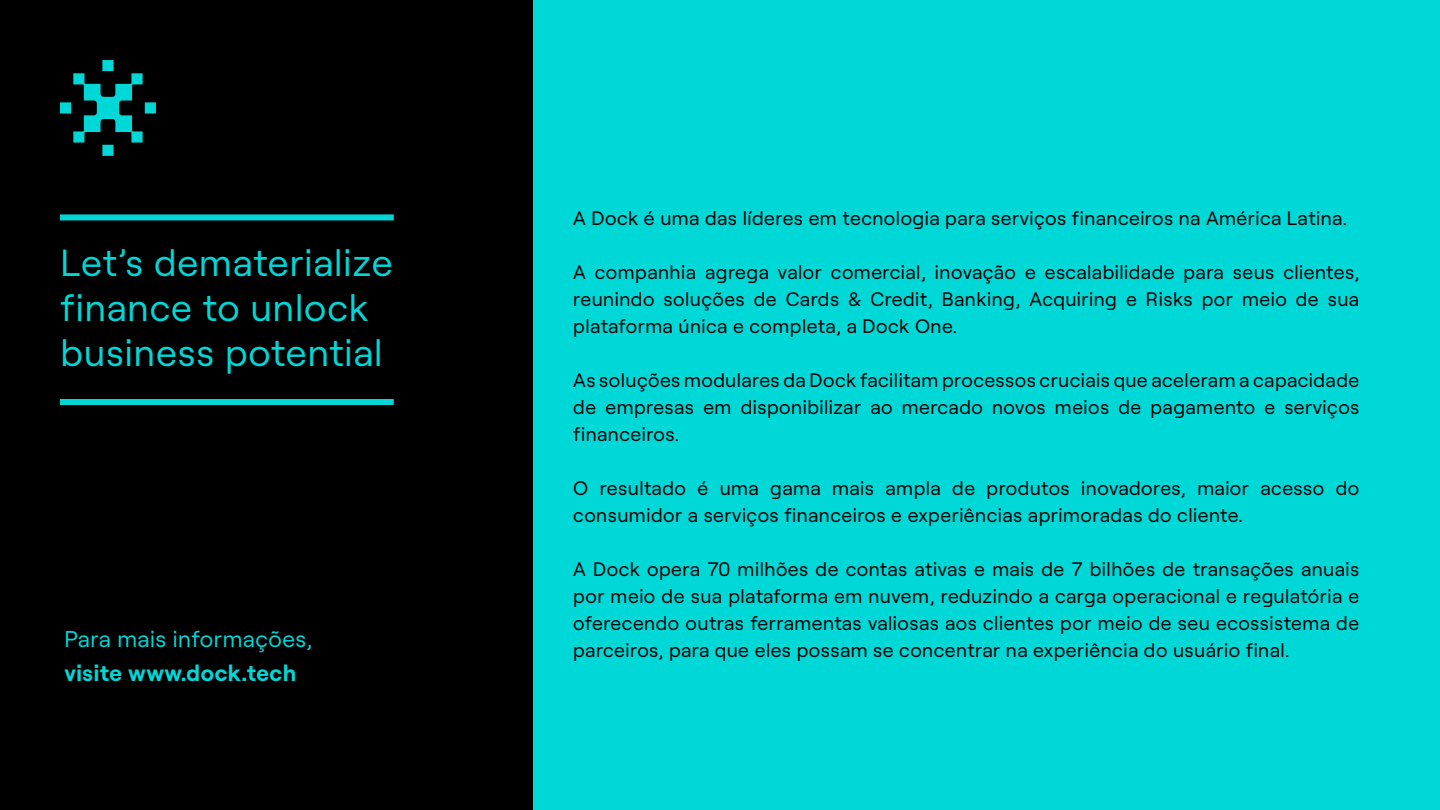
<style>
.page{position:relative;width:1440px;height:810px;background:#fff}
.page>*{position:absolute;margin:0;border:0;box-sizing:border-box;transform-origin:0 0}
.t1{font:37.72px/45.2px "Roobert";letter-spacing:.025em;color:#00d8d8}
.t2{font:22.8px "Roobert";letter-spacing:.025em;color:#00d8d8}
.t3{font:700 22.8px "Roobert";letter-spacing:.025em;color:#00d8d8}
.t4{font:19.5px/27px "Roobert";letter-spacing:.025em;color:#000;text-align:justify}
</style>
<div class="page">
<div style="left:0;top:0;width:1380px;height:810px;background:#000"></div>
<div style="left:533px;top:0;width:907px;height:810px;background:#00d8d8"></div>
<svg style="left:60px;top:60px;width:96px;height:96px"></svg>
<div style="left:60px;top:214px;width:334px;height:6px;background:#00d8d8"></div>
<div style="left:60px;top:399px;width:334px;height:6px;background:#00d8d8"></div>
<p class="t1" style="left:61px;top:237px;width:334px">Let’s dematerialize finance to unlock business potential</p>
<p class="t2" style="left:64px;top:622px;width:249px">Para mais informações,</p>
<p class="t3" style="left:64px;top:656px;width:233px">visite www.dock.tech</p>
<p class="t4" style="left:573px;top:203px;width:775px">A Dock é uma das líderes em tecnologia para serviços financeiros na América Latina.</p>
<p class="t4" style="left:573px;top:257px;width:788px">A companhia agrega valor comercial, inovação e escalabilidade para seus clientes, reunindo soluções de Cards &amp; Credit, Banking, Acquiring e Risks por meio de sua plataforma única e completa, a Dock One.</p>
<p class="t4" style="left:573px;top:365px;width:788px">As soluções modulares da Dock facilitam processos cruciais que aceleram a capacidade de empresas em disponibilizar ao mercado novos meios de pagamento e serviços financeiros.</p>
<p class="t4" style="left:573px;top:473px;width:788px">O resultado é uma gama mais ampla de produtos inovadores, maior acesso do consumidor a serviços financeiros e experiências aprimoradas do cliente.</p>
<p class="t4" style="left:573px;top:554px;width:788px">A Dock opera 70 milhões de contas ativas e mais de 7 bilhões de transações anuais por meio de sua plataforma em nuvem, reduzindo a carga operacional e regulatória e oferecendo outras ferramentas valiosas aos clientes por meio de seu ecossistema de parceiros, para que eles possam se concentrar na experiência do usuário final.</p>
</div>
